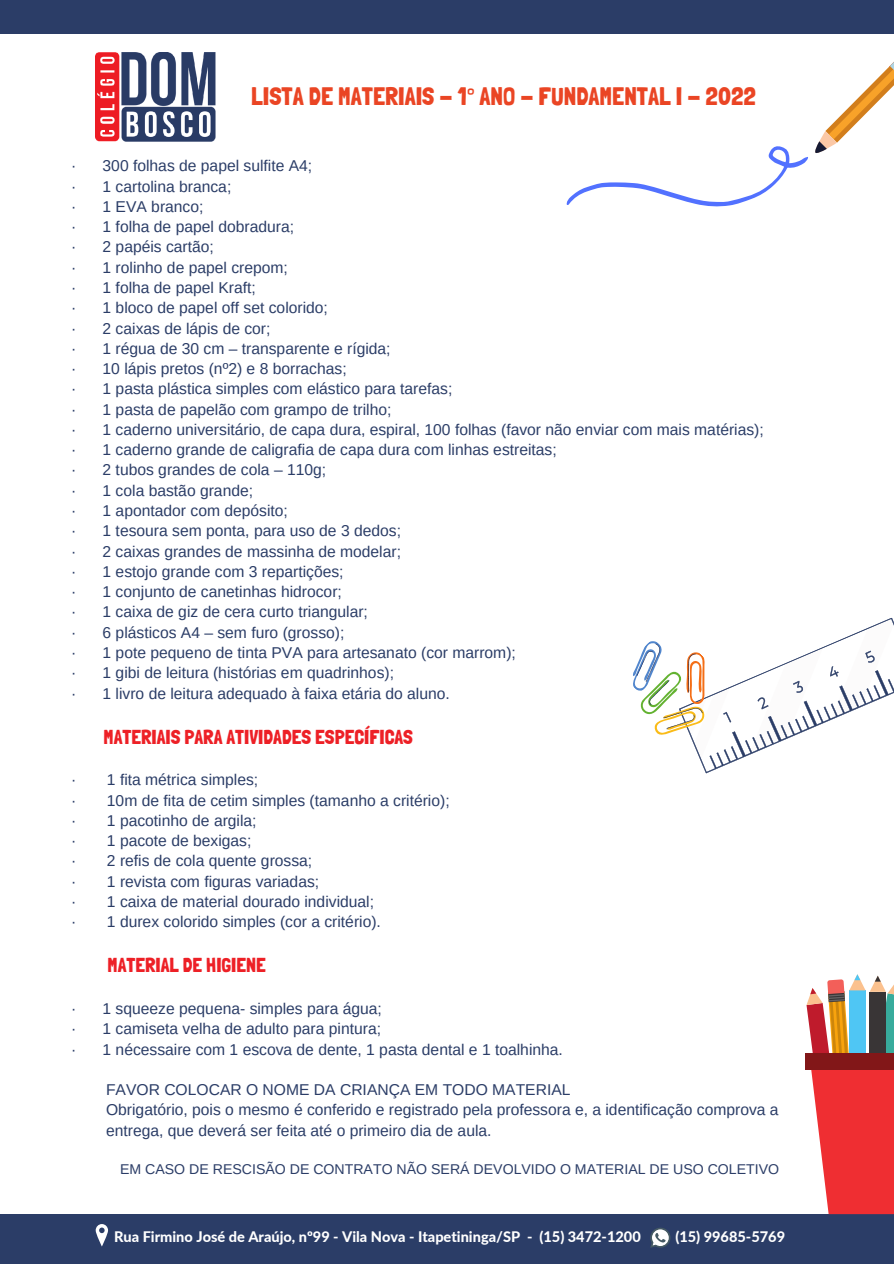
<style>
.page{position:relative;width:894px;height:1264px;background:#fff}
.page>*{position:absolute;margin:0;border:0;box-sizing:border-box;transform-origin:0 0}
.t1{font:25.2px "Londrina Solid";color:#ea4524}
.t2{font:20.1px "Londrina Solid";color:#ed2026}
.t3{font:15.6px "Arimo";color:#2b3d67}
.t4{font:800 14.55px "Lato";color:#fff}
.t5{font:14.1px "Arimo";color:#2b3d67}
</style>
<div class="page">
<img style="left:96px;top:52px;width:120px;height:89px">
<div style="left:0;top:1214px;width:893px;height:49px;background:#2b3d67"></div>
<svg style="left:96px;top:1224px;width:12px;height:22px"></svg>
<svg style="left:650px;top:1228px;width:20px;height:19px"></svg>
<svg style="left:806px;top:974px;width:87px;height:240px"></svg>
<div style="left:804px;top:1053px;width:89px;height:17px;background:#821718"></div>
<div style="left:0;top:0;width:893px;height:34px;background:#2b3d67"></div>
<svg style="left:566px;top:63px;width:327px;height:144px"></svg>
<svg style="left:697px;top:618px;width:196px;height:156px"></svg>
<svg style="left:633px;top:628px;width:95px;height:124px"></svg>
<p class="t1" style="left:251px;top:81px;width:506px">LISTA DE MATERIAIS - 1° ANO - FUNDAMENTAL I - 2022</p>
<p class="t3" style="left:71px;top:157px;width:242px">· 300 folhas de papel sulfite A4;</p>
<p class="t3" style="left:71px;top:177px;width:161px">· 1 cartolina branca;</p>
<p class="t3" style="left:71px;top:198px;width:134px">· 1 EVA branco;</p>
<p class="t3" style="left:71px;top:218px;width:224px">· 1 folha de papel dobradura;</p>
<p class="t3" style="left:71px;top:238px;width:144px">· 2 papéis cartão;</p>
<p class="t3" style="left:71px;top:258px;width:218px">· 1 rolinho de papel crepom;</p>
<p class="t3" style="left:71px;top:279px;width:186px">· 1 folha de papel Kraft;</p>
<p class="t3" style="left:71px;top:299px;width:258px">· 1 bloco de papel off set colorido;</p>
<p class="t3" style="left:71px;top:319px;width:201px">· 2 caixas de lápis de cor;</p>
<p class="t3" style="left:71px;top:340px;width:321px">· 1 régua de 30 cm – transparente e rígida;</p>
<p class="t3" style="left:71px;top:360px;width:277px">· 10 lápis pretos (nº2) e 8 borrachas;</p>
<p class="t3" style="left:71px;top:380px;width:382px">· 1 pasta plástica simples com elástico para tarefas;</p>
<p class="t3" style="left:71px;top:400px;width:321px">· 1 pasta de papelão com grampo de trilho;</p>
<p class="t3" style="left:71px;top:421px;width:693px">· 1 caderno universitário, de capa dura, espiral, 100 folhas (favor não enviar com mais matérias);</p>
<p class="t3" style="left:71px;top:441px;width:487px">· 1 caderno grande de caligrafia de capa dura com linhas estreitas;</p>
<p class="t3" style="left:71px;top:461px;width:256px">· 2 tubos grandes de cola – 110g;</p>
<p class="t3" style="left:71px;top:481px;width:183px">· 1 cola bastão grande;</p>
<p class="t3" style="left:71px;top:502px;width:218px">· 1 apontador com depósito;</p>
<p class="t3" style="left:71px;top:522px;width:331px">· 1 tesoura sem ponta, para uso de 3 dedos;</p>
<p class="t3" style="left:71px;top:542px;width:331px">· 2 caixas grandes de massinha de modelar;</p>
<p class="t3" style="left:71px;top:562px;width:274px">· 1 estojo grande com 3 repartições;</p>
<p class="t3" style="left:71px;top:583px;width:272px">· 1 conjunto de canetinhas hidrocor;</p>
<p class="t3" style="left:71px;top:603px;width:298px">· 1 caixa de giz de cera curto triangular;</p>
<p class="t3" style="left:71px;top:623px;width:274px">· 6 plásticos A4 – sem furo (grosso);</p>
<p class="t3" style="left:71px;top:644px;width:446px">· 1 pote pequeno de tinta PVA para artesanato (cor marrom);</p>
<p class="t3" style="left:71px;top:664px;width:324px">· 1 gibi de leitura (histórias em quadrinhos);</p>
<p class="t3" style="left:71px;top:684px;width:380px">· 1 livro de leitura adequado à faixa etária do aluno.</p>
<p class="t2" style="left:103px;top:724px;width:311px">MATERIAIS PARA ATIVIDADES ESPECÍFICAS</p>
<p class="t3" style="left:71px;top:771px;width:188px">· 1 fita métrica simples;</p>
<p class="t3" style="left:71px;top:791px;width:380px">· 10m de fita de cetim simples (tamanho a critério);</p>
<p class="t3" style="left:71px;top:811px;width:187px">· 1 pacotinho de argila;</p>
<p class="t3" style="left:71px;top:832px;width:181px">· 1 pacote de bexigas;</p>
<p class="t3" style="left:71px;top:852px;width:242px">· 2 refis de cola quente grossa;</p>
<p class="t3" style="left:71px;top:872px;width:249px">· 1 revista com figuras variadas;</p>
<p class="t3" style="left:71px;top:892px;width:304px">· 1 caixa de material dourado individual;</p>
<p class="t3" style="left:71px;top:913px;width:311px">· 1 durex colorido simples (cor a critério).</p>
<p class="t2" style="left:108px;top:953px;width:160px">MATERIAL DE HIGIENE</p>
<p class="t3" style="left:71px;top:999px;width:312px">· 1 squeeze pequena- simples para água;</p>
<p class="t3" style="left:71px;top:1020px;width:311px">· 1 camiseta velha de adulto para pintura;</p>
<p class="t3" style="left:71px;top:1040px;width:493px">· 1 nécessaire com 1 escova de dente, 1 pasta dental e 1 toalhinha.</p>
<p class="t3" style="left:106px;top:1080px;width:466px">FAVOR COLOCAR O NOME DA CRIANÇA EM TODO MATERIAL</p>
<p class="t3" style="left:106px;top:1101px;width:674px">Obrigatório, pois o mesmo é conferido e registrado pela professora e, a identificação comprova a</p>
<p class="t3" style="left:106px;top:1121px;width:387px">entrega, que deverá ser feita até o primeiro dia de aula.</p>
<p class="t5" style="left:120px;top:1161px;width:660px">EM CASO DE RESCISÃO DE CONTRATO NÃO SERÁ DEVOLVIDO O MATERIAL DE USO COLETIVO</p>
<p class="t4" style="left:114px;top:1227px;width:528px">Rua Firmino José de Araújo, nº99 - Vila Nova - Itapetininga/SP - (15) 3472-1200</p>
<p class="t4" style="left:675px;top:1227px;width:111px">(15) 99685-5769</p>
</div>
